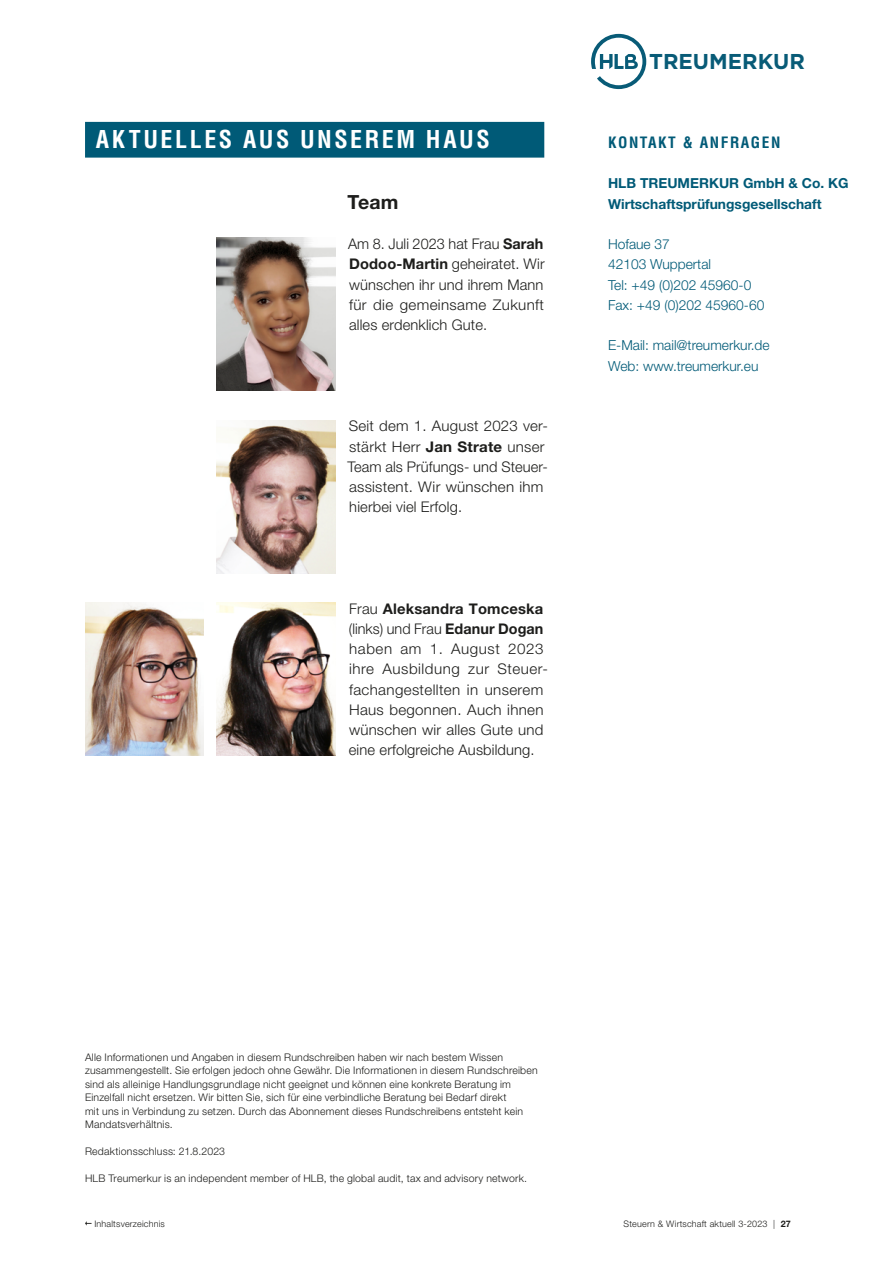
<style>
.page{position:relative;width:893px;height:1263px;background:#fff}
.page>*{position:absolute;margin:0;border:0;box-sizing:border-box;transform-origin:0 0}
.t1{font:700 condensed 24px "Helvetica LT Std";letter-spacing:.105em;color:#fff}
.t2{font:700 21.45px "Gotham";color:#085b77}
.t3{font:700 19.5px "Helvetica Neue LT Pro";color:#1d1d1b}
.t4{font:700 condensed 15.3px "Helvetica LT Std";letter-spacing:.1em;color:#005a77}
.t5{font:300 14.7px/20.2px "Helvetica Neue LT Pro";letter-spacing:.015em;color:#1d1d1b}
.t6{font:300 13.8px/20.2px "Helvetica Neue LT Pro";color:#005a77}
.t7{font:700 13.8px/20.2px "Helvetica Neue LT Pro";color:#005a77}
.t8{font:300 10.5px/13.5px "Helvetica Neue LT Pro";letter-spacing:.02em;color:#1d1d1b}
.t9{font:300 9px "Helvetica Neue LT Pro";letter-spacing:.02em;color:#1d1d1b}
.s1{font-weight:700}
</style>
<div class="page">
<svg style="left:85px;top:1221px;width:7px;height:4px"></svg>
<svg style="left:591px;top:34px;width:55px;height:55px"></svg>
<img style="left:217px;top:238px;width:119px;height:153px">
<img style="left:217px;top:420px;width:119px;height:153px">
<img style="left:85px;top:602px;width:119px;height:153px">
<img style="left:217px;top:602px;width:119px;height:153px">
<div style="left:85px;top:122px;width:459px;height:36px;background:#005a77"></div>
<h1 class="t1" style="left:96px;top:124px;width:395px">AKTUELLES AUS UNSEREM HAUS</h1>
<h3 class="t3" style="left:347px;top:190px;width:53px">Team</h3>
<h3 class="t5" style="left:348px;top:233px;width:198px;text-align:justify">Am 8. Juli 2023 hat Frau <span class="s1">Sarah Dodoo-Martin</span> geheiratet. Wir wünschen ihr und ihrem Mann für die gemeinsame Zukunft alles erdenklich Gute.</h3>
<h3 class="t5" style="left:347px;top:416px;width:202px">Seit dem 1. August 2023 ver&shy;stärkt Herr <span class="s1">Jan Strate</span> unser<br>Team als Prüfungs- und Steuer&shy;assistent. Wir wünschen ihm hierbei viel Erfolg.</h3>
<h3 class="t5" style="left:349px;top:598px;width:199px">Frau <span class="s1">Aleksandra Tomceska </span>(links) und Frau <span class="s1">Edanur Dogan </span>haben am 1. August 2023 ihre Ausbildung zur Steuer&shy;fachangestellten in unserem<br>Haus begonnen. Auch ihnen wünschen wir alles Gute und eine erfolgreiche Ausbildung.</h3>
<h2 class="t2" style="left:649px;top:47px;width:157px">TREUMERKUR</h2>
<h3 class="t4" style="left:608px;top:133px;width:174px">KONTAKT &amp; ANFRAGEN</h3>
<h3 class="t7" style="left:608px;top:173px;width:242px">HLB TREUMERKUR GmbH &amp; Co. KG<br>Wirtschaftsprüfungsgesellschaft</h3>
<h3 class="t6" style="left:608px;top:234px;width:158px">Hofaue 37<br>42103 Wuppertal<br>Tel: +49 (0)202 45960-0<br>Fax: +49 (0)202 45960-60</h3>
<h3 class="t6" style="left:608px;top:335px;width:163px">E-Mail: mail@treumerkur.de<br>Web: www.treumerkur.eu</h3>
<p class="t8" style="left:85px;top:1050px;width:454px">Alle Informationen und Angaben in diesem Rundschreiben haben wir nach bestem Wissen zusammengestellt. Sie erfolgen jedoch ohne Gewähr. Die Informationen in diesem Rundschreiben sind als alleinige Handlungsgrundlage nicht geeignet und können eine konkrete Beratung im Einzelfall nicht ersetzen. Wir bitten Sie, sich für eine verbindliche Beratung bei Bedarf direkt<br>mit uns in Verbindung zu setzen. Durch das Abonnement dieses Rundschreibens entsteht kein Mandatsverhältnis.</p>
<p class="t8" style="left:85px;top:1144px;width:142px">Redaktionsschluss: 21.8.2023</p>
<p class="t8" style="left:85px;top:1171px;width:443px">HLB Treumerkur is an independent member of HLB, the global audit, tax and advisory network.</p>
<p class="t9" style="left:94px;top:1218px;width:72px">Inhaltsverzeichnis</p>
<p class="t9" style="left:624px;top:1218px;width:169px">Steuern &amp; Wirtschaft aktuell 3-2023 | <span class="s1">27</span></p>
</div>
